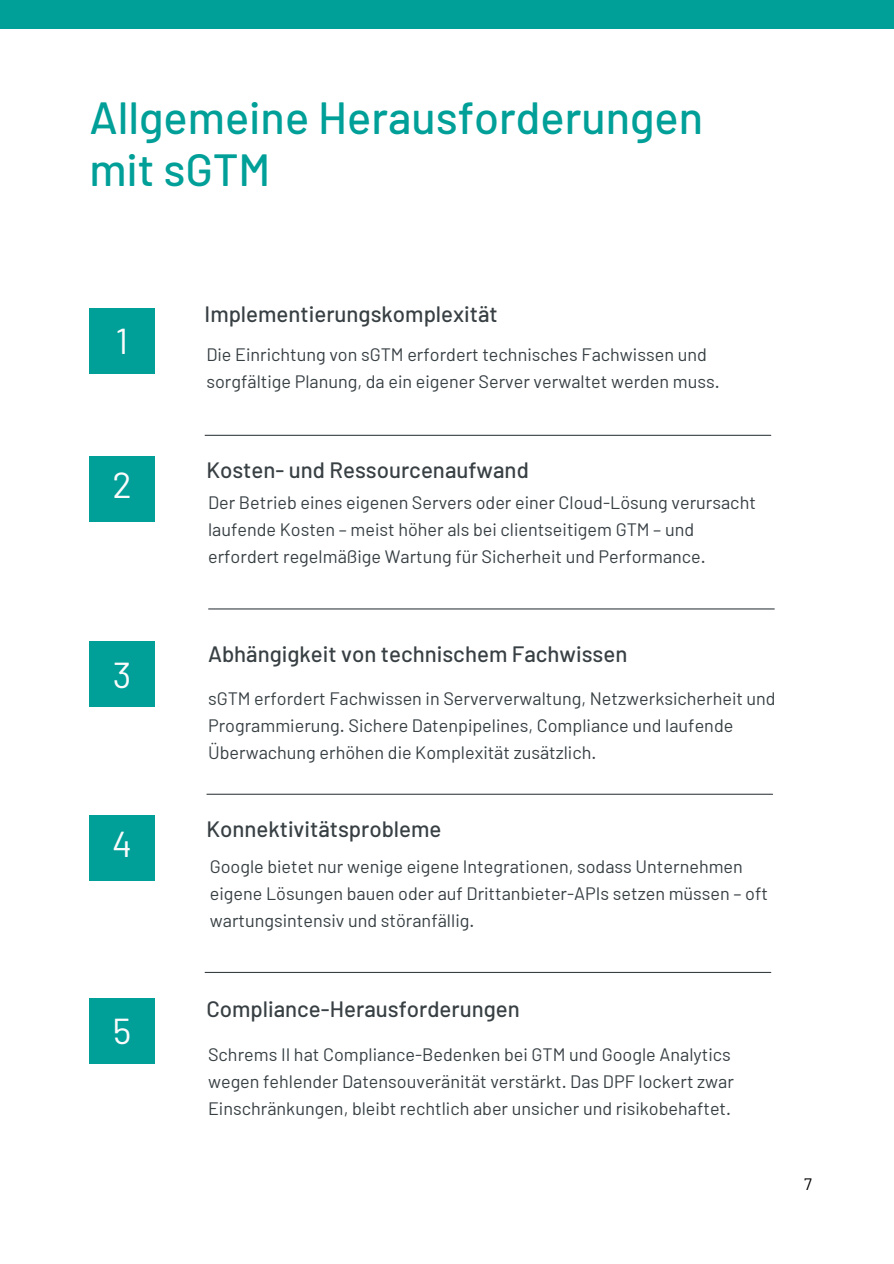
<style>
.page{position:relative;width:894px;height:1264px;background:#fff}
.page>*{position:absolute;margin:0;border:0;box-sizing:border-box;transform-origin:0 0}
.t1{font:500 45px/51.8px "Barlow";color:#009f98}
.t2{font:36px "Barlow";color:#fbfbfb}
.t3{font:500 22.2px "Barlow";color:#384044}
.t4{font:18px/27px "Barlow";color:#384044}
.t5{font:16.5px "Barlow";color:#000}
</style>
<div class="page">
<div style="left:0;top:0;width:893px;height:29px;background:#009f98"></div>
<hr style="left:205px;top:435px;width:565px;height:1px;background:#384044">
<hr style="left:208px;top:608px;width:566px;height:1px;background:#384044">
<hr style="left:207px;top:793px;width:565px;height:1px;background:#384044">
<div style="left:89px;top:308px;width:66px;height:65px;background:#009f98"></div>
<div style="left:89px;top:456px;width:66px;height:65px;background:#009f98"></div>
<div style="left:89px;top:641px;width:66px;height:66px;background:#009f98"></div>
<hr style="left:205px;top:971px;width:565px;height:2px;background:#384044">
<div style="left:89px;top:815px;width:66px;height:65px;background:#009f98"></div>
<div style="left:89px;top:997px;width:66px;height:66px;background:#009f98"></div>
<h1 class="t1" style="left:89px;top:90px;width:615px">Allgemeine Herausforderungen mit sGTM</h1>
<p class="t2" style="left:116px;top:318px;width:14px">1</p>
<p class="t2" style="left:112px;top:462px;width:21px">2</p>
<p class="t2" style="left:113px;top:652px;width:20px">3</p>
<h2 class="t2" style="left:112px;top:821px;width:21px">4</h2>
<p class="t2" style="left:113px;top:1008px;width:20px">5</p>
<p class="t3" style="left:204px;top:300px;width:294px">Implementierungskomplexität</p>
<p class="t4" style="left:206px;top:340px;width:514px">Die Einrichtung von sGTM erfordert technisches Fachwissen und sorgfältige Planung, da ein eigener Server verwaltet werden muss.</p>
<p class="t3" style="left:206px;top:456px;width:324px">Kosten- und Ressourcenaufwand</p>
<p class="t4" style="left:208px;top:488px;width:549px">Der Betrieb eines eigenen Servers oder einer Cloud-Lösung verursacht laufende Kosten – meist höher als bei clientseitigem GTM – und erfordert regelmäßige Wartung für Sicherheit und Performance.</p>
<p class="t3" style="left:208px;top:639px;width:421px">Abhängigkeit von technischem Fachwissen</p>
<p class="t4" style="left:208px;top:684px;width:569px">sGTM erfordert Fachwissen in Serververwaltung, Netzwerksicherheit und<br>Programmierung. Sichere Datenpipelines, Compliance und laufende<br>Überwachung erhöhen die Komplexität zusätzlich.</p>
<p class="t3" style="left:206px;top:814px;width:236px">Konnektivitätsprobleme</p>
<h2 class="t4" style="left:210px;top:851px;width:559px">Google bietet nur wenige eigene Integrationen, sodass Unternehmen eigene Lösungen bauen oder auf Drittanbieter-APIs setzen müssen – oft wartungsintensiv und störanfällig.</h2>
<p class="t3" style="left:206px;top:995px;width:315px">Compliance-Herausforderungen</p>
<p class="t4" style="left:208px;top:1040px;width:527px">Schrems II hat Compliance-Bedenken bei GTM und Google Analytics wegen fehlender Datensouveränität verstärkt. Das DPF lockert zwar<br>Einschränkungen, bleibt rechtlich aber unsicher und risikobehaftet.</p>
<p class="t5" style="left:804px;top:1173px;width:9px">7</p>
</div>
